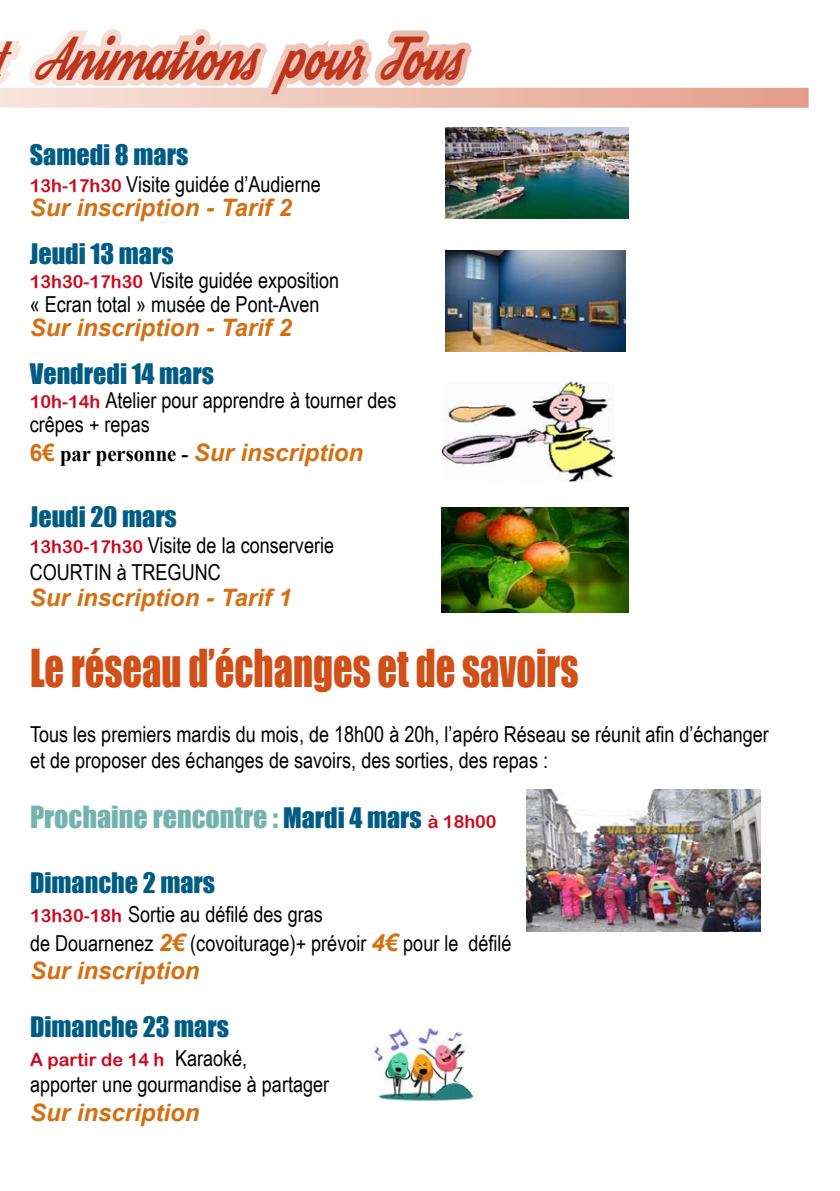
<style>
.page{position:relative;width:840px;height:1191px;background:#fff}
.page>*{position:absolute;margin:0;border:0;box-sizing:border-box;transform-origin:0 0}
.t1{font:48px "Impact";color:#d14f19;scale:.8 1}
.t2{font:44px "Streetwear";color:#be351d;scale:.8 1}
.t3{font:28px "Impact";color:#73b2ae}
.t4{font:26px "Impact";color:#005c85}
.t5{font:italic 700 24px "Arial";color:#d56f12}
.t6{font:22px/24px "Arial Narrow";color:#000}
.t7{font:18px "Arial Rounded MT Bold";color:#cc071e}
.s1{font-family:"Arial Rounded MT Bold";font-size:18px;color:#cc071e}
.s2{font-style:normal}
.s3{font-family:"Times New Roman";font-style:normal;font-size:22px;color:#000}
.s4{font-size:26px;color:#005c85}
.s5{font-family:"Arial";font-weight:700;font-style:italic;font-size:24px;color:#d56f12}
.s6{font-family:"Arial Narrow";font-size:22px;color:#000}
</style>
<div class="page">
<svg style="left:492px;top:88px;width:316px;height:20px;background:#e7ac9b"></svg>
<svg style="left:0;top:29px;width:492px;height:99px"></svg>
<img style="left:526px;top:789px;width:234px;height:142px">
<img style="left:441px;top:508px;width:187px;height:104px">
<img style="left:445px;top:251px;width:180px;height:100px">
<img style="left:442px;top:381px;width:172px;height:100px">
<img style="left:373px;top:1025px;width:103px;height:77px">
<img style="left:445px;top:128px;width:183px;height:90px">
<h2 class="t2" style="left:-7px;top:39px;width:587px">t Animations pour Tous</h2>
<p class="t4" style="left:30px;top:135px;width:160px">Samedi 8 mars</p>
<p class="t6" style="left:30px;top:171px;width:292px"><span class="s1">13h-17h30</span> Visite guidée d’Audierne</p>
<p class="t5" style="left:30px;top:191px;width:263px">Sur inscription - Tarif 2</p>
<p class="t4" style="left:30px;top:233px;width:145px">Jeudi 13 mars</p>
<p class="t6" style="left:30px;top:267px;width:311px"><span class="s1">13h30-17h30</span> Visite guidée exposition « Ecran total » musée de Pont-Aven</p>
<p class="t5" style="left:30px;top:311px;width:263px">Sur inscription - Tarif 2</p>
<p class="t4" style="left:30px;top:353px;width:186px">Vendredi 14 mars</p>
<p class="t6" style="left:30px;top:387px;width:368px"><span class="s1">10h-14h</span> Atelier pour apprendre à tourner des crêpes + repas</p>
<p class="t5" style="left:30px;top:436px;width:335px"><span class="s2">6€</span> <span class="s3">par personne -</span> Sur inscription</p>
<p class="t4" style="left:30px;top:496px;width:148px">Jeudi 20 mars</p>
<p class="t6" style="left:30px;top:531px;width:305px;line-height:26.4px"><span class="s1">13h30-17h30</span> Visite de la conserverie<br>COURTIN à TREGUNC</p>
<p class="t5" style="left:30px;top:582px;width:263px">Sur inscription - Tarif 1</p>
<h1 class="t1" style="left:30px;top:630px;width:686px">Le réseau d’échanges et de savoirs</h1>
<p class="t6" style="left:30px;top:720px;width:740px;line-height:26.4px">Tous les premiers mardis du mois, de 18h00 à 20h, l’apéro Réseau se réunit afin d’échanger et de proposer des échanges de savoirs, des sorties, des repas :</p>
<p class="t3" style="left:30px;top:795px;width:468px">Prochaine rencontre : <span class="s4">Mardi 4 mars</span> <span class="s1">à 18h00</span></p>
<p class="t4" style="left:30px;top:862px;width:186px">Dimanche 2 mars</p>
<p class="t6" style="left:30px;top:899px;width:483px;line-height:28.8px"><span class="s1">13h30-18h</span> Sortie au défilé des gras<br>de Douarnenez <span class="s5">2€</span> (covoiturage)+ prévoir <span class="s5">4€</span> pour le défilé</p>
<p class="t5" style="left:30px;top:955px;width:171px">Sur inscription</p>
<p class="t4" style="left:30px;top:1006px;width:200px">Dimanche 23 mars</p>
<p class="t7" style="left:30px;top:1048px;width:219px">A partir de 14 h <span class="s6">Karaoké,</span></p>
<p class="t6" style="left:30px;top:1071px;width:300px">apporter une gourmandise à partager</p>
<p class="t5" style="left:30px;top:1096px;width:171px">Sur inscription</p>
</div>
